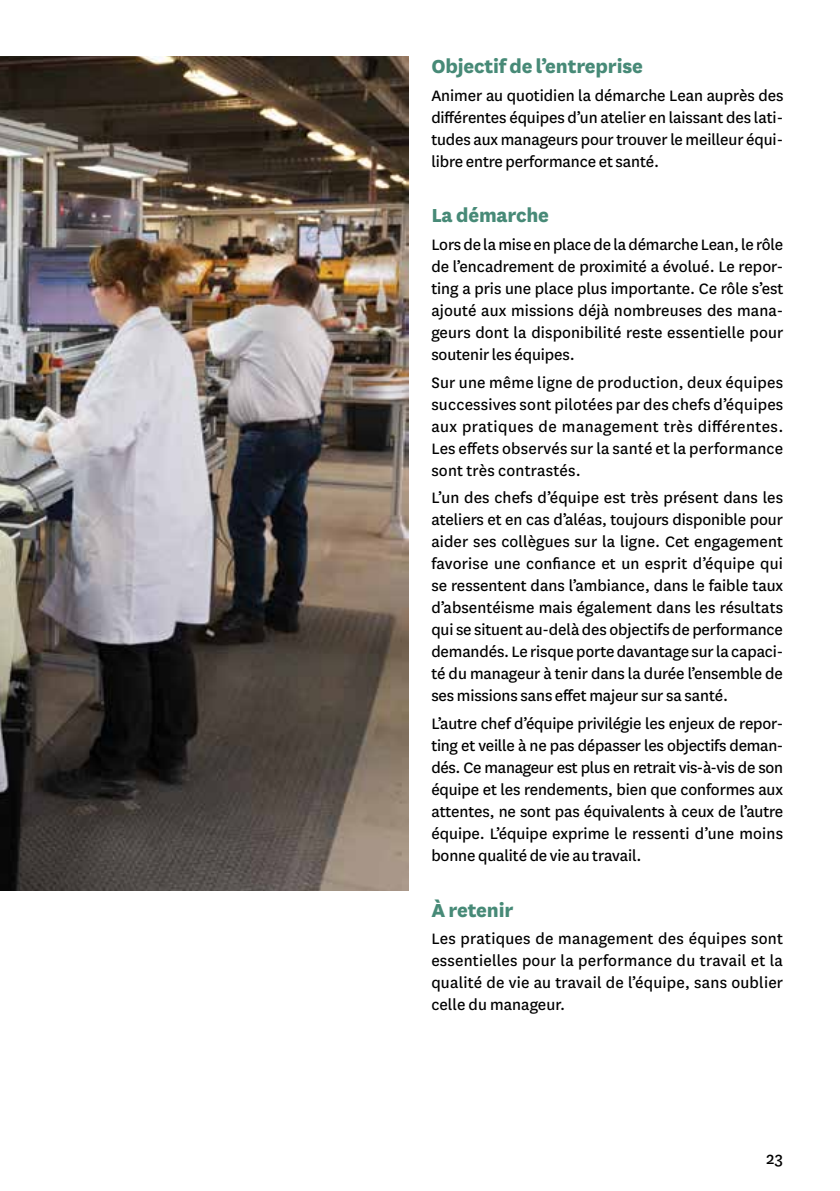
<style>
.page{position:relative;width:840px;height:1191px;background:#fff}
.page>*{position:absolute;margin:0;border:0;box-sizing:border-box;transform-origin:0 0}
.t1{font:800 22px "National";letter-spacing:-.005em;color:#478a77}
.t2{font:19px "National";color:#000}
.t3{font:17.6px/22px "National";color:#000;text-align:justify}
</style>
<div class="page">
<img style="left:0;top:57px;width:408px;height:833px">
<p class="t1" style="left:431px;top:51px;width:213px">Objectif de l’entreprise</p>
<p class="t3" style="left:431px;top:84px;width:353px">Animer au quotidien la démarche Lean auprès des différentes équipes d’un atelier en laissant des lati&shy;tudes aux manageurs pour trouver le meilleur équi&shy;libre entre performance et santé.</p>
<p class="t1" style="left:431px;top:200px;width:119px">La démarche</p>
<p class="t3" style="left:431px;top:233px;width:353px">Lors de la mise en place de la démarche Lean, le rôle de l’encadrement de proximité a évolué. Le repor&shy;ting a pris une place plus importante. Ce rôle s’est ajouté aux missions déjà nombreuses des mana&shy;geurs dont la disponibilité reste essentielle pour soutenir les équipes.</p>
<p class="t3" style="left:431px;top:370px;width:353px">Sur une même ligne de production, deux équipes successives sont pilotées par des chefs d’équipes aux pratiques de management très différentes.<br>Les effets observés sur la santé et la performance sont très contrastés.</p>
<p class="t3" style="left:431px;top:486px;width:353px">L’un des chefs d’équipe est très présent dans les ateliers et en cas d’aléas, toujours disponible pour aider ses collègues sur la ligne. Cet engagement favorise une confiance et un esprit d’équipe qui se ressentent dans l’ambiance, dans le faible taux d’absentéisme mais également dans les résultats qui se situent au-delà des objectifs de performance demandés. Le risque porte davantage sur la capaci&shy;té du manageur à tenir dans la durée l’ensemble de ses missions sans effet majeur sur sa santé.</p>
<p class="t3" style="left:431px;top:712px;width:353px">L’autre chef d’équipe privilégie les enjeux de repor&shy;ting et veille à ne pas dépasser les objectifs deman&shy;dés. Ce manageur est plus en retrait vis-à-vis de son équipe et les rendements, bien que conformes aux attentes, ne sont pas équivalents à ceux de l’autre équipe. L’équipe exprime le ressenti d’une moins bonne qualité de vie au travail.</p>
<p class="t1" style="left:431px;top:894px;width:84px">À retenir</p>
<p class="t3" style="left:431px;top:927px;width:353px">Les pratiques de management des équipes sont essentielles pour la performance du travail et la qualité de vie au travail de l’équipe, sans oublier celle du manageur.</p>
<p class="t2" style="left:765px;top:1145px;width:19px">23</p>
</div>
